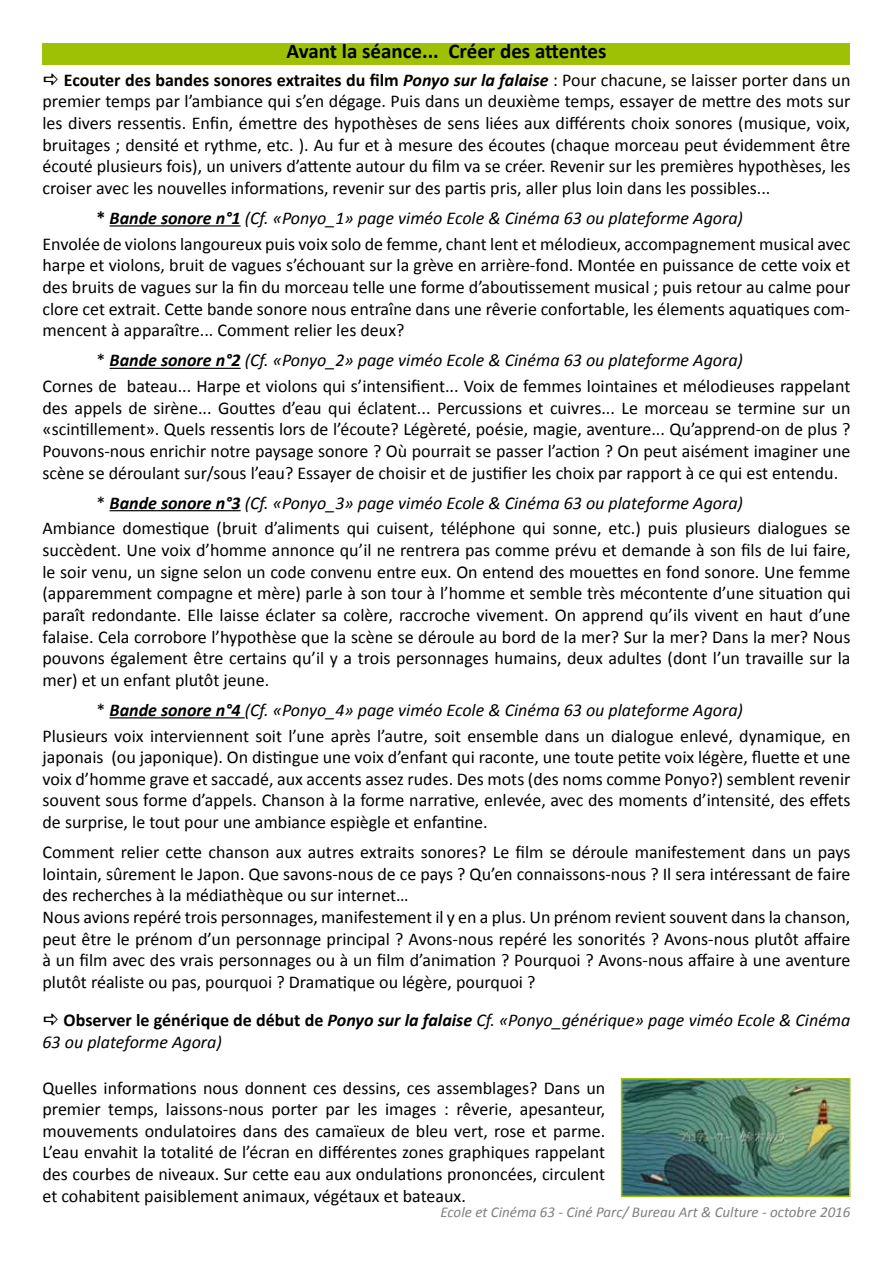
<style>
.page{position:relative;width:893px;height:1263px;background:#fff}
.page>*{position:absolute;margin:0;border:0;box-sizing:border-box;transform-origin:0 0}
.t1{font:700 21px "Calibri";color:#000}
.t2{font:18px/21.6px "Calibri";color:#000;text-align:justify}
.t3{font:italic 18px/21.6px "Calibri";color:#000}
.t4{font:italic 15px "Calibri";color:#7e8083}
.s1{font-weight:700}
.s2{font-weight:700;font-style:italic}
.s3{font-style:italic}
.s4{font-weight:700;font-style:normal}
</style>
<div class="page">
<div style="left:43px;top:43px;width:807px;height:21px;background:#9ec105"></div>
<hr style="left:110px;top:225px;width:131px;height:2px;background:#000">
<hr style="left:110px;top:368px;width:131px;height:1px;background:#000">
<hr style="left:110px;top:510px;width:131px;height:1px;background:#000">
<hr style="left:110px;top:717px;width:135px;height:1px;background:#000">
<img style="left:624px;top:1081px;width:223px;height:113px">
<div style="left:621px;top:1078px;width:229px;height:119px;border:2px solid #9ec105"></div>
<p class="t1" style="left:287px;top:36px;width:321px">Avant la séance... Créer des attentes</p>
<p class="t2" style="left:43px;top:69px;width:809px;text-indent:21px"><span class="s1">Ecouter des bandes sonores extraites du film</span> <span class="s2">Ponyo sur la falaise</span> : Pour chacune, se laisser porter dans un premier temps par l’ambiance qui s’en dégage. Puis dans un deuxième temps, essayer de mettre des mots sur les divers ressentis. Enfin, émettre des hypothèses de sens liées aux différents choix sonores (musique, voix, bruitages ; densité et rythme, etc. ). Au fur et à mesure des écoutes (chaque morceau peut évidemment être écouté plusieurs fois), un univers d’attente autour du film va se créer. Revenir sur les premières hypothèses, les croiser avec les nouvelles informations, revenir sur des partis pris, aller plus loin dans les possibles...</p>
<p class="t2" style="left:43px;top:205px;width:809px;line-height:25.8px;text-indent:54px"><span class="s1">*</span> <span class="s2">Bande sonore n°1</span> <span class="s3">(Cf. «Ponyo_1» page viméo Ecole &amp; Cinéma 63 ou plateforme Agora)<br></span>Envolée de violons langoureux puis voix solo de femme, chant lent et mélodieux, accompagnement musical avec</p>
<p class="t2" style="left:43px;top:254px;width:809px">harpe et violons, bruit de vagues s’échouant sur la grève en arrière-fond. Montée en puissance de cette voix et des bruits de vagues sur la fin du morceau telle une forme d’aboutissement musical ; puis retour au calme pour clore cet extrait. Cette bande sonore nous entraîne dans une rêverie confortable, les élements aquatiques com&shy;mencent à apparaître... Comment relier les deux?</p>
<p class="t2" style="left:43px;top:347px;width:809px;line-height:25.8px;text-indent:54px">* <span class="s2">Bande sonore n°2</span> <span class="s3">(Cf. «Ponyo_2» page viméo Ecole &amp; Cinéma 63 ou plateforme Agora)<br></span>Cornes de bateau... Harpe et violons qui s’intensifient... Voix de femmes lointaines et mélodieuses rappelant</p>
<p class="t2" style="left:43px;top:396px;width:809px">des appels de sirène... Gouttes d’eau qui éclatent... Percussions et cuivres... Le morceau se termine sur un «scintillement». Quels ressentis lors de l’écoute? Légèreté, poésie, magie, aventure... Qu’apprend-on de plus ?<br>Pouvons-nous enrichir notre paysage sonore ? Où pourrait se passer l’action ? On peut aisément imaginer une scène se déroulant sur/sous l’eau? Essayer de choisir et de justifier les choix par rapport à ce qui est entendu.</p>
<p class="t2" style="left:43px;top:489px;width:809px;line-height:25.8px;text-indent:54px">* <span class="s2">Bande sonore n°3</span> <span class="s3">(Cf. «Ponyo_3» page viméo Ecole &amp; Cinéma 63 ou plateforme Agora)<br></span>Ambiance domestique (bruit d’aliments qui cuisent, téléphone qui sonne, etc.) puis plusieurs dialogues se</p>
<p class="t2" style="left:43px;top:539px;width:809px">succèdent. Une voix d’homme annonce qu’il ne rentrera pas comme prévu et demande à son fils de lui faire, le soir venu, un signe selon un code convenu entre eux. On entend des mouettes en fond sonore. Une femme (apparemment compagne et mère) parle à son tour à l’homme et semble très mécontente d’une situation qui paraît redondante. Elle laisse éclater sa colère, raccroche vivement. On apprend qu’ils vivent en haut d’une falaise. Cela corrobore l’hypothèse que la scène se déroule au bord de la mer? Sur la mer? Dans la mer? Nous pouvons également être certains qu’il y a trois personnages humains, deux adultes (dont l’un travaille sur la mer) et un enfant plutôt jeune.</p>
<p class="t2" style="left:43px;top:696px;width:809px;line-height:25.8px;text-indent:54px">* <span class="s2">Bande sonore n°4</span> <span class="s3">(Cf. «Ponyo_4» page viméo Ecole &amp; Cinéma 63 ou plateforme Agora)<br></span>Plusieurs voix interviennent soit l’une après l’autre, soit ensemble dans un dialogue enlevé, dynamique, en</p>
<p class="t2" style="left:43px;top:746px;width:809px">japonais (ou japonique). On distingue une voix d’enfant qui raconte, une toute petite voix légère, fluette et une voix d’homme grave et saccadé, aux accents assez rudes. Des mots (des noms comme Ponyo?) semblent revenir souvent sous forme d’appels. Chanson à la forme narrative, enlevée, avec des moments d’intensité, des effets de surprise, le tout pour une ambiance espiègle et enfantine.</p>
<p class="t2" style="left:43px;top:841px;width:809px;text-align:left">Comment relier cette chanson aux autres extraits sonores? Le film se déroule manifestement dans un pays lointain, sûrement le Japon. Que savons-nous de ce pays ? Qu’en connaissons-nous ? Il sera intéressant de faire des recherches à la médiathèque ou sur internet…<br>Nous avions repéré trois personnages, manifestement il y en a plus. Un prénom revient souvent dans la chanson, peut être le prénom d’un personnage principal ? Avons-nous repéré les sonorités ? Avons-nous plutôt affaire à un film avec des vrais personnages ou à un film d’animation ? Pourquoi ? Avons-nous affaire à une aventure plutôt réaliste ou pas, pourquoi ? Dramatique ou légère, pourquoi ?</p>
<p class="t3" style="left:43px;top:1009px;width:809px;text-indent:21px"><span class="s4">Observer le générique de début de</span> <span class="s1">Ponyo sur la falaise</span> Cf. «Ponyo_générique» page viméo Ecole &amp; Cinéma<br>63 ou plateforme Agora)</p>
<p class="t2" style="left:43px;top:1076px;width:564px">Quelles informations nous donnent ces dessins, ces assemblages? Dans un premier temps, laissons-nous porter par les images : rêverie, apesanteur, mouvements ondulatoires dans des camaïeux de bleu vert, rose et parme.<br>L’eau envahit la totalité de l’écran en différentes zones graphiques rappelant des courbes de niveaux. Sur cette eau aux ondulations prononcées, circulent et cohabitent paisiblement animaux, végétaux et bateaux.</p>
<p class="t4" style="left:440px;top:1201px;width:412px">Ecole et Cinéma 63 - Ciné Parc/ Bureau Art &amp; Culture - octobre 2016</p>
</div>
